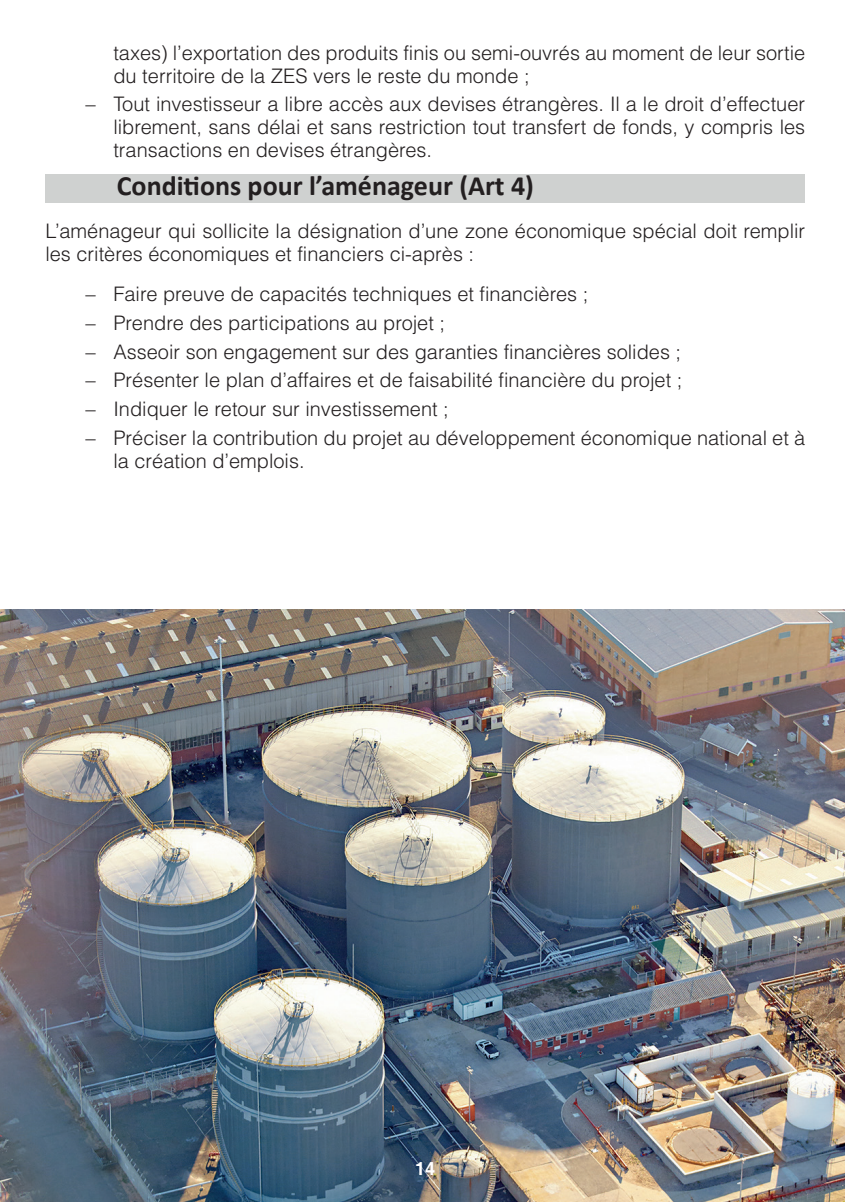
<style>
.page{position:relative;width:845px;height:1202px;background:#fff}
.page>*{position:absolute;margin:0;border:0;box-sizing:border-box;transform-origin:0 0}
.t1{font:700 28px "Calibri";color:#231f20}
.t2{font:300 20px/28.6px "Helvetica";color:#231f20}
.t3{font:700 18px "Helvetica";color:#fff}
</style>
<div class="page">
<div style="left:45px;top:174px;width:760px;height:28px;background:#cfd1d0"></div>
<img style="left:0;top:609px;width:845px;height:593px">
<p class="t2" style="left:113px;top:41px;width:693px;line-height:23px">taxes) l’exportation des produits finis ou semi-ouvrés au moment de leur sortie du territoire de la ZES vers le reste du monde ;</p>
<p class="t2" style="left:113px;top:92px;width:693px;line-height:23px;text-align:justify;text-indent:-28px">− Tout investisseur a libre accès aux devises étrangères. Il a le droit d’effectuer librement, sans délai et sans restriction tout transfert de fonds, y compris les transactions en devises étrangères.</p>
<h1 class="t1" style="left:117px;top:166px;width:419px">Conditions pour l’aménageur (Art 4)</h1>
<p class="t2" style="left:45px;top:219px;width:761px;line-height:23px">L’aménageur qui sollicite la désignation d’une zone économique spécial doit remplir les critères économiques et financiers ci-après :</p>
<p class="t2" style="left:85px;top:279px;width:722px">− Faire preuve de capacités techniques et financières ;<br>− Prendre des participations au projet ;<br>− Asseoir son engagement sur des garanties financières solides ;<br>− Présenter le plan d’affaires et de faisabilité financière du projet ;<br>− Indiquer le retour sur investissement ;<br>− Préciser la contribution du projet au développement économique national et à</p>
<p class="t2" style="left:113px;top:446px;width:193px">la création d’emplois.</p>
<p class="t3" style="left:415px;top:1158px;width:22px">14</p>
</div>
